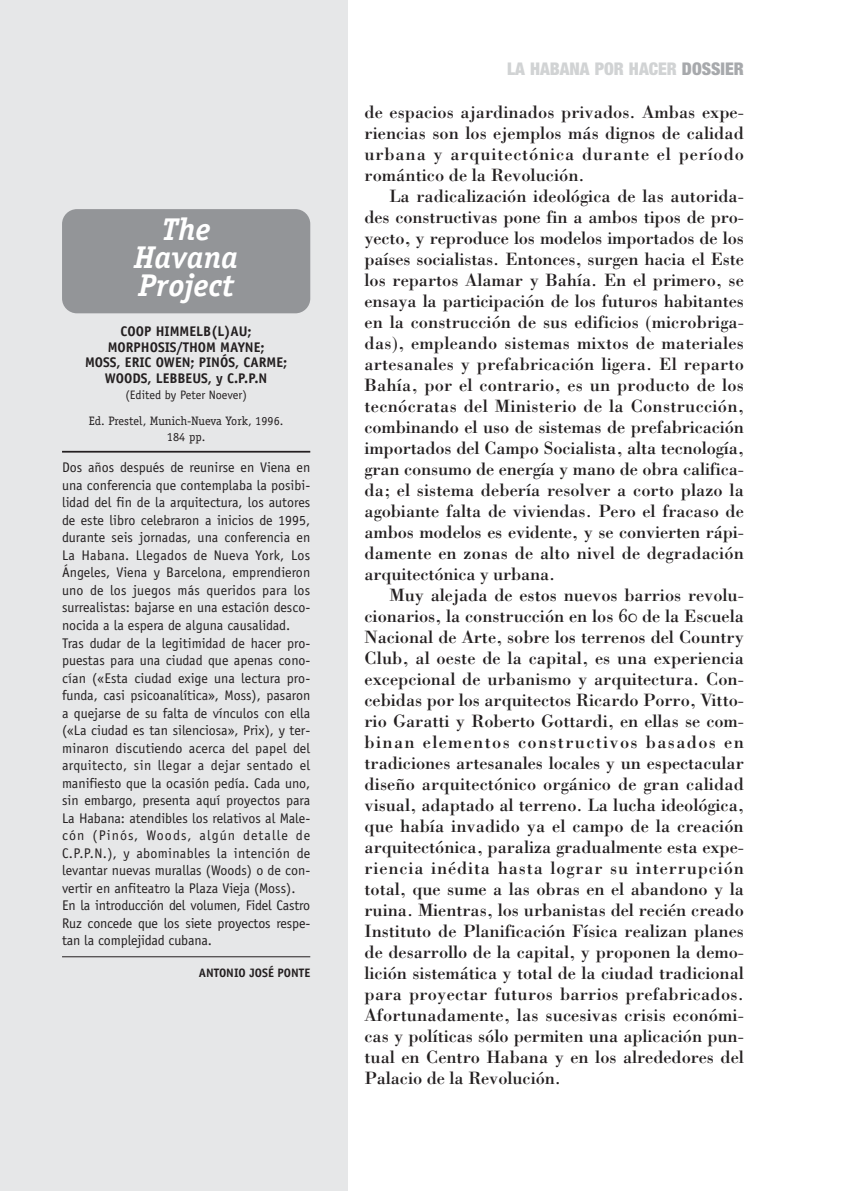
<style>
.page{position:relative;width:844px;height:1191px;background:#fff}
.page>*{position:absolute;margin:0;border:0;box-sizing:border-box;transform-origin:0 0}
.t1{font:italic 700 31.5px/28px "Officina Serif";color:#fff;text-align:center}
.t2{font:18.38px/21px "Bodoni";color:#231f20;text-align:justify}
.t3{font:900 condensed 17.5px "Helvetica Neue";color:#d1d3d4}
.t4{font:14px/17.5px "Officina Sans";color:#231f20}
.t5{font:700 14px/15.8px "Officina Sans";color:#231f20;text-align:center}
.t6{font:12.25px/15.8px "Officina Serif";color:#231f20;text-align:center}
.t7{font:12.25px "Officina Sans";color:#231f20}
.t8{font:700 12.25px "Officina Sans";color:#231f20}
.s1{color:#a7a9ac}
.s2{font-family:"Bodoni Old Face BE Regular SC"}
</style>
<div class="page">
<div style="left:0;top:0;width:347px;height:1191px;background:#e6e7e8"></div>
<hr style="left:62px;top:451px;width:248px;height:1px;background:#231f20">
<hr style="left:62px;top:956px;width:248px;height:1px;background:#231f20">
<div style="left:62px;top:209px;width:248px;height:104px;background:#939598;border-radius:15px"></div>
<h1 class="t1" style="left:134px;top:218px;width:105px">The<br>Havana<br>Project</h1>
<p class="t5" style="left:85px;top:324px;width:204px">COOP HIMMELB(L)AU;<br>MORPHOSIS/THOM MAYNE;<br>MOSS, ERIC OWEN; PINÓS, CARME;<br>WOODS, LEBBEUS, y C.P.P.N</p>
<p class="t7" style="left:125px;top:390px;width:123px">(Edited by Peter Noever)</p>
<p class="t6" style="left:89px;top:414px;width:196px">Ed. Prestel, Munich-Nueva York, 1996.<br>184 pp.</p>
<p class="t4" style="left:62px;top:460px;width:250px">Dos años después de reunirse en Viena en una conferencia que contemplaba la posibi&shy;lidad del fin de la arquitectura, los autores de este libro celebraron a inicios de 1995, durante seis jornadas, una conferencia en La Habana. Llegados de Nueva York, Los Ángeles, Viena y Barcelona, emprendieron uno de los juegos más queridos para los surrealistas: bajarse en una estación desco&shy;nocida a la espera de alguna causalidad.<br>Tras dudar de la legitimidad de hacer pro&shy;puestas para una ciudad que apenas cono&shy;cían («Esta ciudad exige una lectura pro&shy;funda, casi psicoanalítica», Moss), pasaron a quejarse de su falta de vínculos con ella («La ciudad es tan silenciosa», Prix), y ter&shy;minaron discutiendo acerca del papel del arquitecto, sin llegar a dejar sentado el manifiesto que la ocasión pedía. Cada uno, sin embargo, presenta aquí proyectos para La Habana: atendibles los relativos al Male&shy;cón (Pinós, Woods, algún detalle de C.P.P.N.), y abominables la intención de levantar nuevas murallas (Woods) o de con&shy;vertir en anfiteatro la Plaza Vieja (Moss).<br>En la introducción del volumen, Fidel Castro Ruz concede que los siete proyectos respe&shy;tan la complejidad cubana.</p>
<p class="t8" style="left:199px;top:967px;width:113px">ANTONIO JOSÉ PONTE</p>
<p class="t3" style="left:507px;top:63px;width:238px">LA HABANA POR HACER <span class="s1">DOSSIER</span></p>
<p class="t2" style="left:364px;top:103px;width:381px">de espacios ajardinados privados. Ambas expe&shy;riencias son los ejemplos más dignos de calidad urbana y arquitectónica durante el período romántico de la Revolución.</p>
<p class="t2" style="left:364px;top:187px;width:381px;text-indent:25px">La radicalización ideológica de las autorida&shy;des constructivas pone fin a ambos tipos de pro&shy;yecto, y reproduce los modelos importados de los países socialistas. Entonces, surgen hacia el Este los repartos Alamar y Bahía. En el primero, se ensaya la participación de los futuros habitantes en la construcción de sus edificios (microbriga&shy;das), empleando sistemas mixtos de materiales artesanales y prefabricación ligera. El reparto Bahía, por el contrario, es un producto de los tecnócratas del Ministerio de la Construcción, combinando el uso de sistemas de prefabricación importados del Campo Socialista, alta tecnología, gran consumo de energía y mano de obra califica&shy;da; el sistema debería resolver a corto plazo la agobiante falta de viviendas. Pero el fracaso de ambos modelos es evidente, y se convierten rápi&shy;damente en zonas de alto nivel de degradación arquitectónica y urbana.</p>
<p class="t2" style="left:364px;top:586px;width:381px;text-indent:25px">Muy alejada de estos nuevos barrios revolu&shy;cionarios, la construcción en los <span class="s2">60</span> de la Escuela Nacional de Arte, sobre los terrenos del Country Club, al oeste de la capital, es una experiencia excepcional de urbanismo y arquitectura. Con&shy;cebidas por los arquitectos Ricardo Porro, Vitto&shy;rio Garatti y Roberto Gottardi, en ellas se com&shy;binan elementos constructivos basados en tradiciones artesanales locales y un espectacular diseño arquitectónico orgánico de gran calidad visual, adaptado al terreno. La lucha ideológica, que había invadido ya el campo de la creación arquitectónica, paraliza gradualmente esta expe&shy;riencia inédita hasta lograr su interrupción total, que sume a las obras en el abandono y la ruina. Mientras, los urbanistas del recién creado Instituto de Planificación Física realizan planes de desarrollo de la capital, y proponen la demo&shy;lición sistemática y total de la ciudad tradicional para proyectar futuros barrios prefabricados.<br>Afortunadamente, las sucesivas crisis económi&shy;cas y políticas sólo permiten una aplicación pun&shy;tual en Centro Habana y en los alrededores del Palacio de la Revolución.</p>
</div>
